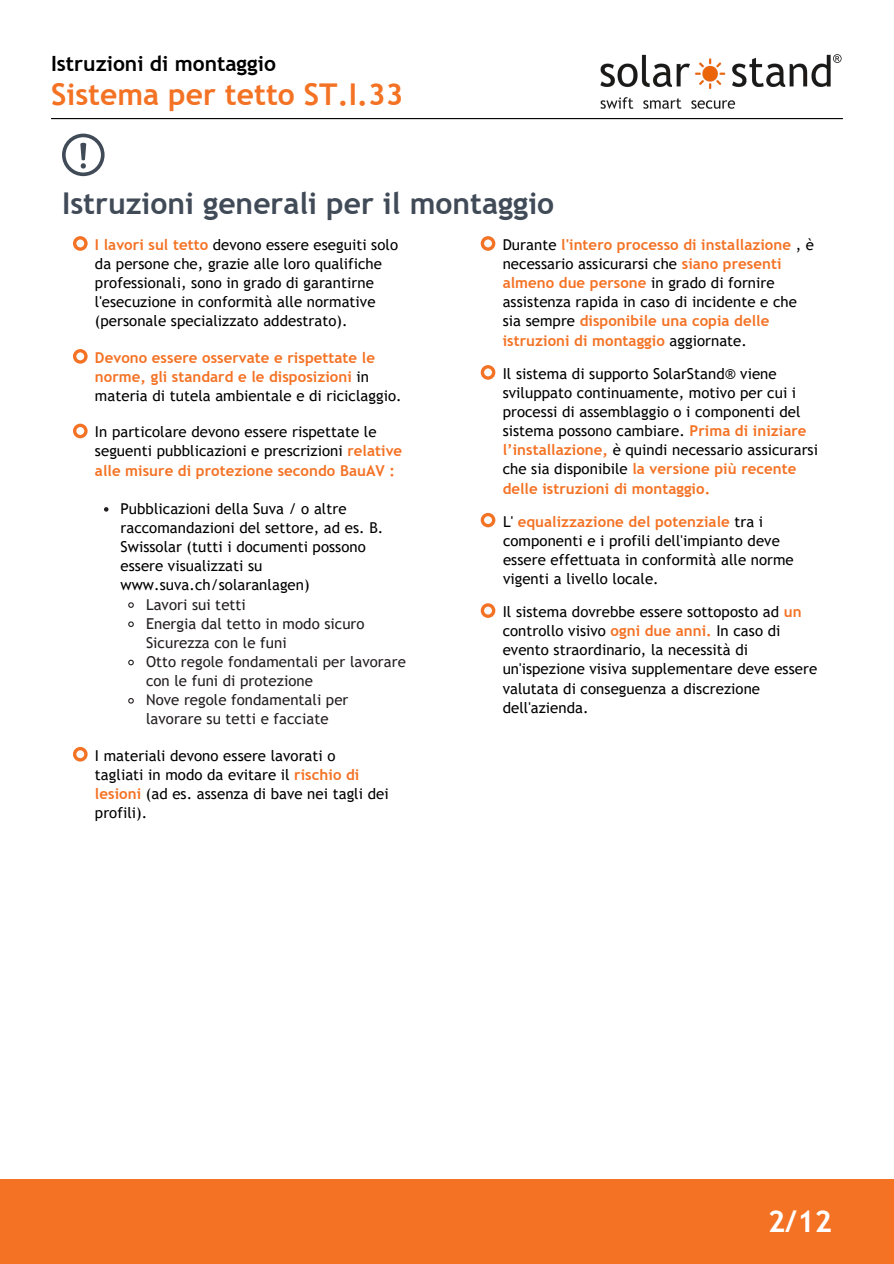
<style>
.page{position:relative;width:894px;height:1264px;background:#fff}
.page>*{position:absolute;margin:0;border:0;box-sizing:border-box;transform-origin:0 0}
.t1{font:700 30px "Trebuchet MS";color:#414b58}
.t2{font:700 30px "Trebuchet MS";color:#f47224}
.t3{font:700 30px "Trebuchet MS";color:#fff}
.t4{font:700 21px "Trebuchet MS";color:#000}
.t5{font:15px/19.2px "Trebuchet MS";letter-spacing:.005em;color:#000}
.t6{font:15px/19.2px "Trebuchet MS";letter-spacing:.005em;color:#231f20}
.t7{font:700 15px/19.2px "Trebuchet MS";letter-spacing:.005em;color:#f47224}
.s1{font-weight:700;color:#f47224}
.s2{font-weight:400;color:#000}
</style>
<div class="page">
<svg style="left:62px;top:134px;width:42px;height:42px"></svg>
<svg style="left:73px;top:236px;width:15px;height:15px"></svg>
<svg style="left:104px;top:507px;width:4px;height:4px"></svg>
<svg style="left:128px;top:602px;width:6px;height:6px"></svg>
<svg style="left:128px;top:621px;width:6px;height:6px"></svg>
<svg style="left:128px;top:659px;width:6px;height:7px"></svg>
<svg style="left:128px;top:698px;width:6px;height:6px"></svg>
<svg style="left:73px;top:349px;width:15px;height:15px"></svg>
<svg style="left:73px;top:747px;width:15px;height:14px"></svg>
<svg style="left:480px;top:236px;width:15px;height:15px"></svg>
<svg style="left:480px;top:365px;width:15px;height:15px"></svg>
<svg style="left:480px;top:513px;width:15px;height:14px"></svg>
<svg style="left:480px;top:603px;width:15px;height:15px"></svg>
<svg style="left:73px;top:423px;width:15px;height:15px"></svg>
<div style="left:0;top:1179px;width:893px;height:84px;background:#f47224"></div>
<hr style="left:51px;top:118px;width:791px;height:1px;background:#000">
<img style="left:600px;top:54px;width:242px;height:55px">
<h2 class="t4" style="left:51px;top:50px;width:226px">Istruzioni di montaggio</h2>
<h1 class="t2" style="left:51px;top:76px;width:353px">Sistema per tetto ST.I.33</h1>
<h1 class="t1" style="left:62px;top:185px;width:493px">Istruzioni generali per il montaggio</h1>
<p class="t5" style="left:95px;top:235px;width:304px"><span class="s1">I lavori sul tetto</span> devono essere eseguiti solo da persone che, grazie alle loro qualifiche professionali, sono in grado di garantirne l'esecuzione in conformità alle normative (personale specializzato addestrato).</p>
<p class="t7" style="left:95px;top:348px;width:308px">Devono essere osservate e rispettate le norme, gli standard e le disposizioni <span class="s2">in materia di tutela ambientale e di riciclaggio.</span></p>
<p class="t5" style="left:95px;top:422px;width:309px">In particolare devono essere rispettate le seguenti pubblicazioni e prescrizioni <span class="s1">relative alle misure di protezione secondo BauAV :</span></p>
<p class="t5" style="left:120px;top:499px;width:264px">Pubblicazioni della Suva / o altre raccomandazioni del settore, ad es. B.<br>Swissolar (tutti i documenti possono essere visualizzati su www.suva.ch/solaranlagen)</p>
<p class="t6" style="left:146px;top:594px;width:261px">Lavori sui tetti<br>Energia dal tetto in modo sicuro<br>Sicurezza con le funi<br>Otto regole fondamentali per lavorare con le funi di protezione<br>Nove regole fondamentali per lavorare su tetti e facciate</p>
<p class="t5" style="left:95px;top:745px;width:295px">I materiali devono essere lavorati o<br>tagliati in modo da evitare il <span class="s1">rischio di lesioni</span> (ad es. assenza di bave nei tagli dei profili).</p>
<p class="t5" style="left:502px;top:235px;width:313px">Durante <span class="s1">l'intero processo di installazione</span> , è necessario assicurarsi che <span class="s1">siano presenti almeno due persone</span> in grado di fornire assistenza rapida in caso di incidente e che sia sempre <span class="s1">disponibile una copia delle istruzioni di montaggio</span> aggiornate.</p>
<p class="t5" style="left:502px;top:364px;width:317px">Il sistema di supporto SolarStand® viene sviluppato continuamente, motivo per cui i processi di assemblaggio o i componenti del sistema possono cambiare. <span class="s1">Prima di iniziare l’installazione,</span> è quindi necessario assicurarsi che sia disponibile <span class="s1">la versione più recente delle istruzioni di montaggio.</span></p>
<p class="t5" style="left:503px;top:511px;width:292px">L' <span class="s1">equalizzazione del potenziale</span> tra i componenti e i profili dell'impianto deve essere effettuata in conformità alle norme vigenti a livello locale.</p>
<p class="t5" style="left:502px;top:602px;width:316px">Il sistema dovrebbe essere sottoposto ad <span class="s1">un </span>controllo visivo <span class="s1">ogni due anni.</span> In caso di evento straordinario, la necessità di un'ispezione visiva supplementare deve essere valutata di conseguenza a discrezione dell'azienda.</p>
<h1 class="t3" style="left:767px;top:1202px;width:66px">2/12</h1>
</div>
